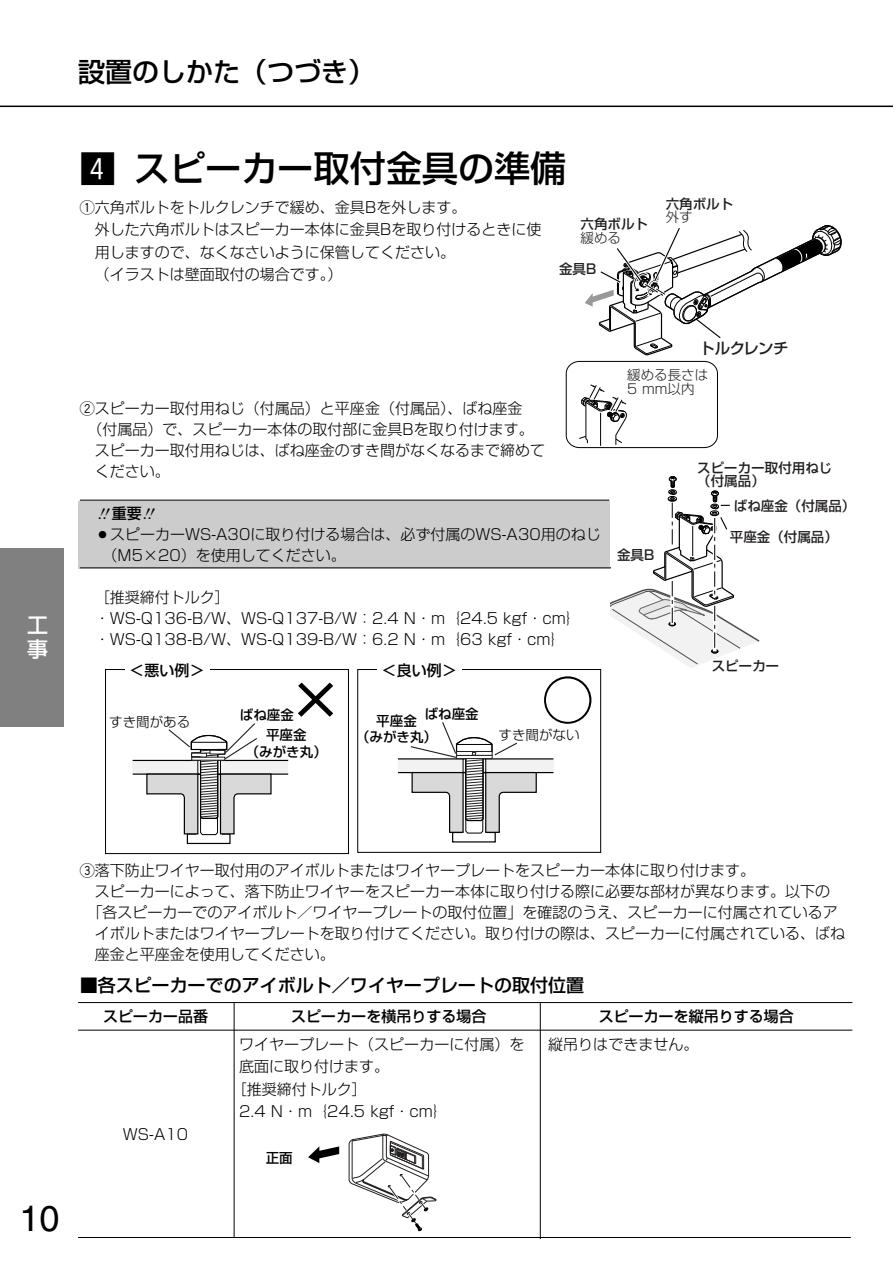
<style>
.page{position:relative;width:893px;height:1263px;background:#fff}
.page>*{position:absolute;margin:0;border:0;box-sizing:border-box;transform-origin:0 0}
.t1{font:500 54px "Shin Go";color:#000}
.t2{font:500 36px "Shin Go";color:#000}
.t3{font:36px "Helvetica";color:#000}
.t4{font:500 27px "Shin Go";color:#000}
.t5{font:500 21px/24px "Shin Go";color:#fff}
.t6{font:500 18px "Shin Go";color:#000}
.t7{font:500 15.3px "Shin Go";letter-spacing:-.025em;color:#231f20}
.t8{font:300 15px/22.5px "Shin Go";color:#000}
.t9{font:500 15px "Shin Go";color:#000}
.t10{font:500 13.5px/13.5px "Shin Go";color:#231f20}
.t11{font:500 13.5px/20.4px "Shin Go";color:#000}
.t12{font:300 13.5px/13.5px "Shin Go";color:#231f20}
.t13{font:300 13.5px "Shin Go";color:#000}
.s1{font-family:"Gthin Hround";font-weight:400}
.s2{font-family:"Gth Hround";font-weight:400}
</style>
<div class="page">
<div style="left:78px;top:501px;width:531px;height:67px;background:#ccc"></div>
<hr style="left:0;top:106px;width:892px;height:1px;background:#000">
<div style="left:0;top:549px;width:64px;height:178px;background:#808080"></div>
<hr style="left:80px;top:500px;width:529px;height:1px;background:#4d4d4d">
<hr style="left:80px;top:567px;width:542px;height:2px;background:#4d4d4d">
<svg style="left:579px;top:384px;width:48px;height:62px"></svg>
<div style="left:566px;top:361px;width:151px;height:87px;border:1px solid #000;border-radius:13px"></div>
<svg style="left:585px;top:225px;width:257px;height:131px"></svg>
<svg style="left:610px;top:476px;width:150px;height:192px"></svg>
<div style="left:133px;top:760px;width:155px;height:14px;background:#f2f2f2"></div>
<hr style="left:133px;top:760px;width:155px;height:1px;background:#000">
<hr style="left:133px;top:774px;width:155px;height:1px;background:#000">
<svg style="left:146px;top:723px;width:126px;height:122px"></svg>
<div style="left:105px;top:669px;width:244px;height:185px;border:1px solid #000"></div>
<div style="left:125px;top:654px;width:84px;height:34px;background:#fff"></div>
<div style="left:398px;top:759px;width:155px;height:14px;background:#f2f2f2"></div>
<hr style="left:398px;top:758px;width:155px;height:2px;background:#000">
<hr style="left:398px;top:772px;width:155px;height:1px;background:#000">
<svg style="left:409px;top:722px;width:128px;height:121px"></svg>
<div style="left:357px;top:669px;width:244px;height:184px;border:1px solid #000"></div>
<div style="left:377px;top:654px;width:84px;height:34px;background:#fff"></div>
<hr style="left:78px;top:1002px;width:774px;height:1px;background:#000">
<hr style="left:78px;top:1030px;width:774px;height:1px;background:#000">
<svg style="left:348px;top:1134px;width:89px;height:98px"></svg>
<svg style="left:308px;top:1146px;width:31px;height:17px"></svg>
<hr style="left:234px;top:1002px;width:1px;height:235px;background:#000">
<hr style="left:540px;top:1002px;width:1px;height:237px;background:#000">
<hr style="left:78px;top:1237px;width:772px;height:1px;background:#000">
<h3 class="t5" style="left:27px;top:616px;width:22px">工事</h3>
<h3 class="t4" style="left:78px;top:62px;width:299px">設置のしかた（つづき）</h3>
<h2 class="t2" style="left:80px;top:154px;width:488px"><span class="s1">v</span> スピーカー取付金具の準備</h2>
<p class="t8" style="left:95px;top:198px;width:448px;text-indent:-15px"><span class="s2">q</span>六角ボルトをトルクレンチで緩め、金具Bを外します。<br>外した六角ボルトはスピーカー本体に金具Bを取り付けるときに使用しますので、なくなさいように保管してください。<br>（イラストは壁面取付の場合です。）</p>
<p class="t10" style="left:580px;top:219px;width:69px">六角ボルト</p>
<p class="t12" style="left:580px;top:233px;width:42px">緩める</p>
<p class="t10" style="left:559px;top:264px;width:39px">金具B</p>
<p class="t10" style="left:665px;top:198px;width:69px">六角ボルト</p>
<p class="t12" style="left:665px;top:212px;width:29px">外す</p>
<p class="t7" style="left:699px;top:342px;width:90px">トルクレンチ</p>
<p class="t8" style="left:80px;top:399px;width:444px"><span class="s2">w</span>スピーカー取付用ねじ（付属品）と平座金（付属品）、ばね座金</p>
<p class="t8" style="left:87px;top:420px;width:448px">（付属品）で、スピーカー本体の取付部に金具Bを取り付けます。</p>
<p class="t8" style="left:95px;top:441px;width:452px">スピーカー取付用ねじは、ばね座金のすき間がなくなるまで締めて</p>
<p class="t8" style="left:95px;top:462px;width:76px">ください。</p>
<p class="t9" style="left:112px;top:507px;width:31px">重要</p>
<p class="t8" style="left:102px;top:525px;width:500px;line-height:21px;text-indent:-7px">○スピーカーWS-A30に取り付ける場合は、必ず付属のWS-A30用のねじ（M5×20）を使用してください。</p>
<p class="t8" style="left:95px;top:588px;width:487px;line-height:21px">［推奨締付トルク］<br>・WS-Q136-B/W、WS-Q137-B/W：2.4 N・m｛24.5 kgf・cm｝・WS-Q138-B/W、WS-Q139-B/W：6.2 N・m｛63 kgf・cm｝</p>
<p class="t9" style="left:129px;top:665px;width:76px">＜悪い例＞</p>
<p class="t13" style="left:109px;top:717px;width:83px">すき間がある</p>
<h1 class="t1" style="left:288px;top:679px;width:55px">×</h1>
<p class="t11" style="left:266px;top:706px;width:42px;text-indent:-26px">ばね座金平座金</p>
<p class="t11" style="left:246px;top:743px;width:83px">（みがき丸）</p>
<p class="t9" style="left:382px;top:665px;width:76px">＜良い例＞</p>
<p class="t11" style="left:424px;top:705px;width:56px">ばね座金</p>
<p class="t11" style="left:356px;top:714px;width:83px;line-height:16.5px;text-align:center">平座金<br>（みがき丸）</p>
<h1 class="t1" style="left:541px;top:679px;width:55px">○</h1>
<p class="t13" style="left:498px;top:730px;width:83px">すき間がない</p>
<p class="t12" style="left:627px;top:370px;width:83px">緩める長さは<br>5 mm以内</p>
<p class="t10" style="left:617px;top:550px;width:39px">金具B</p>
<p class="t10" style="left:697px;top:463px;width:137px">スピーカー取付用ねじ（付属品）</p>
<p class="t10" style="left:733px;top:501px;width:123px">ばね座金（付属品）</p>
<p class="t10" style="left:729px;top:531px;width:110px">平座金（付属品）</p>
<p class="t10" style="left:711px;top:661px;width:69px">スピーカー</p>
<h2 class="t3" style="left:19px;top:1205px;width:42px">10</h2>
<p class="t8" style="left:80px;top:861px;width:677px"><span class="s2">e</span>落下防止ワイヤー取付用のアイボルトまたはワイヤープレートをスピーカー本体に取り付けます。</p>
<p class="t8" style="left:95px;top:882px;width:737px">スピーカーによって、落下防止ワイヤーをスピーカー本体に取り付ける際に必要な部材が異なります。以下の</p>
<p class="t8" style="left:87px;top:903px;width:752px">「各スピーカーでのアイボルト／ワイヤープレートの取付位置」を確認のうえ、スピーカーに付属されているア</p>
<p class="t8" style="left:95px;top:924px;width:752px">イボルトまたはワイヤープレートを取り付けてください。取り付けの際は、スピーカーに付属されている、ばね</p>
<p class="t8" style="left:95px;top:945px;width:241px">座金と平座金を使用してください。</p>
<p class="t6" style="left:80px;top:978px;width:506px">■各スピーカーでのアイボルト／ワイヤープレートの取付位置</p>
<p class="t9" style="left:103px;top:1011px;width:106px">スピーカー品番</p>
<p class="t9" style="left:291px;top:1011px;width:196px">スピーカーを横吊りする場合</p>
<p class="t9" style="left:599px;top:1011px;width:196px">スピーカーを縦吊りする場合</p>
<p class="t8" style="left:123px;top:1125px;width:67px">WS-A10</p>
<p class="t8" style="left:239px;top:1035px;width:286px">ワイヤープレート（スピーカーに付属）を</p>
<p class="t8" style="left:239px;top:1057px;width:151px">底面に取り付けます。</p>
<p class="t8" style="left:232px;top:1080px;width:136px">［推奨締付トルク］</p>
<p class="t8" style="left:239px;top:1102px;width:210px">2.4 N・m｛24.5 kgf・cm｝</p>
<p class="t11" style="left:266px;top:1150px;width:29px">正面</p>
<p class="t8" style="left:548px;top:1035px;width:151px">縦吊りはできません。</p>
</div>
